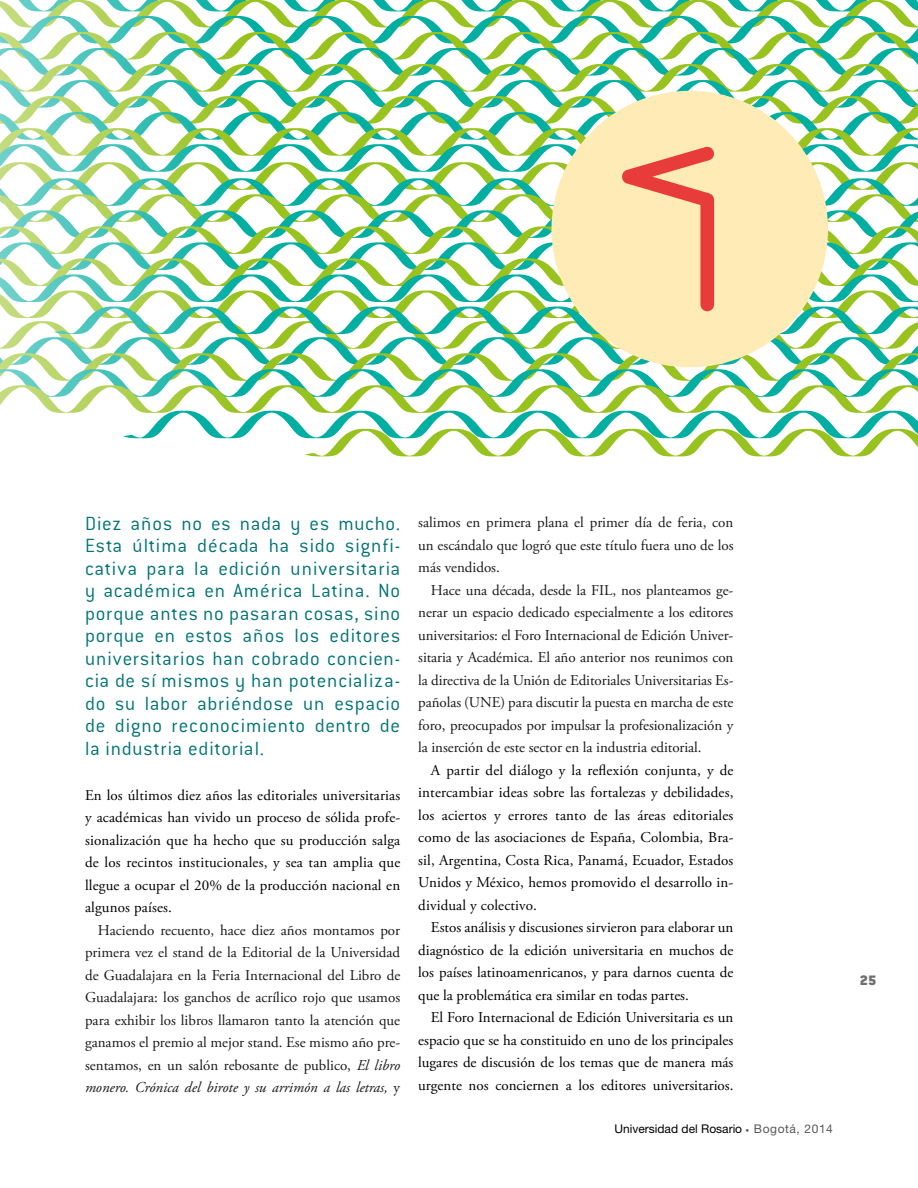
<style>
.page{position:relative;width:918px;height:1188px;background:#fff}
.page>*{position:absolute;margin:0;border:0;box-sizing:border-box;transform-origin:0 0}
.t1{font:300 21px/22.5px "Conduit ITC Std";letter-spacing:.035em;color:#007377;text-align:justify}
.t2{font:15px/22.5px "Adobe Garamond Pro";color:#000;text-align:justify}
.t3{font:15px/22.5px "Adobe Garamond Pro";color:#1a1a1a;text-align:justify}
.t4{font:900 15px "Conduit ITC Std";color:#706f6f}
.t5{font:12px "Helvetica Neue LT Std";color:#000}
.s1{font-style:italic}
.s2{font-family:"Bailey Sans ITCTT Bold";color:#575756}
.s3{color:#575756}
</style>
<div class="page">
<svg style="left:0;top:0;width:918px;height:457px"></svg>
<p class="t1" style="left:85px;top:511px;width:317px">Diez años no es nada y es mucho.<br>Esta última década ha sido signfi&shy;cativa para la edición universitaria y académica en América Latina. No porque antes no pasaran cosas, sino porque en estos años los editores universitarios han cobrado concien&shy;cia de sí mismos y han potencializa&shy;do su labor abriéndose un espacio de digno reconocimiento dentro de la industria editorial.</p>
<p class="t2" style="left:85px;top:784px;width:317px">En los últimos diez años las editoriales universitarias y académicas han vivido un proceso de sólida profe&shy;sionalización que ha hecho que su producción salga de los recintos institucionales, y sea tan amplia que llegue a ocupar el 20% de la producción nacional en algunos países.</p>
<p class="t3" style="left:85px;top:919px;width:317px;text-indent:13px">Haciendo recuento, hace diez años montamos por primera vez el stand de la Editorial de la Universidad de Guadalajara en la Feria Internacional del Libro de Guadalajara: los ganchos de acrílico rojo que usamos para exhibir los libros llamaron tanto la atención que ganamos el premio al mejor stand. Ese mismo año pre&shy;sentamos, en un salón rebosante de publico, <span class="s1">El libro monero. Crónica del birote y su arrimón a las letras,</span> y</p>
<p class="t3" style="left:418px;top:512px;width:317px">salimos en primera plana el primer día de feria, con un escándalo que logró que este título fuera uno de los más vendidos.</p>
<p class="t3" style="left:418px;top:580px;width:317px;text-indent:13px">Hace una década, desde la FIL, nos planteamos ge&shy;nerar un espacio dedicado especialmente a los editores universitarios: el Foro Internacional de Edición Univer&shy;sitaria y Académica. El año anterior nos reunimos con la directiva de la Unión de Editoriales Universitarias Es&shy;pañolas (UNE) para discutir la puesta en marcha de este foro, preocupados por impulsar la profesionalización y la inserción de este sector en la industria editorial.</p>
<p class="t2" style="left:418px;top:760px;width:317px;text-indent:13px">A partir del diálogo y la reflexión conjunta, y de intercambiar ideas sobre las fortalezas y debilidades, los aciertos y errores tanto de las áreas editoriales como de las asociaciones de España, Colombia, Bra&shy;sil, Argentina, Costa Rica, Panamá, Ecuador, Estados Unidos y México, hemos promovido el desarrollo in&shy;dividual y colectivo.</p>
<p class="t2" style="left:418px;top:917px;width:317px;text-indent:13px">Estos análisis y discusiones sirvieron para elaborar un diagnóstico de la edición universitaria en muchos de los países latinoamenricanos, y para darnos cuenta de que la problemática era similar en todas partes.</p>
<p class="t2" style="left:418px;top:1007px;width:317px;text-indent:13px">El Foro Internacional de Edición Universitaria es un espacio que se ha constituido en uno de los principales lugares de discusión de los temas que de manera más urgente nos conciernen a los editores universitarios.</p>
<p class="t5" style="left:614px;top:1121px;width:220px">Universidad del Rosario <span class="s2">•</span> <span class="s3">Bogotá, 2014</span></p>
<p class="t4" style="left:860px;top:972px;width:18px">25</p>
</div>
